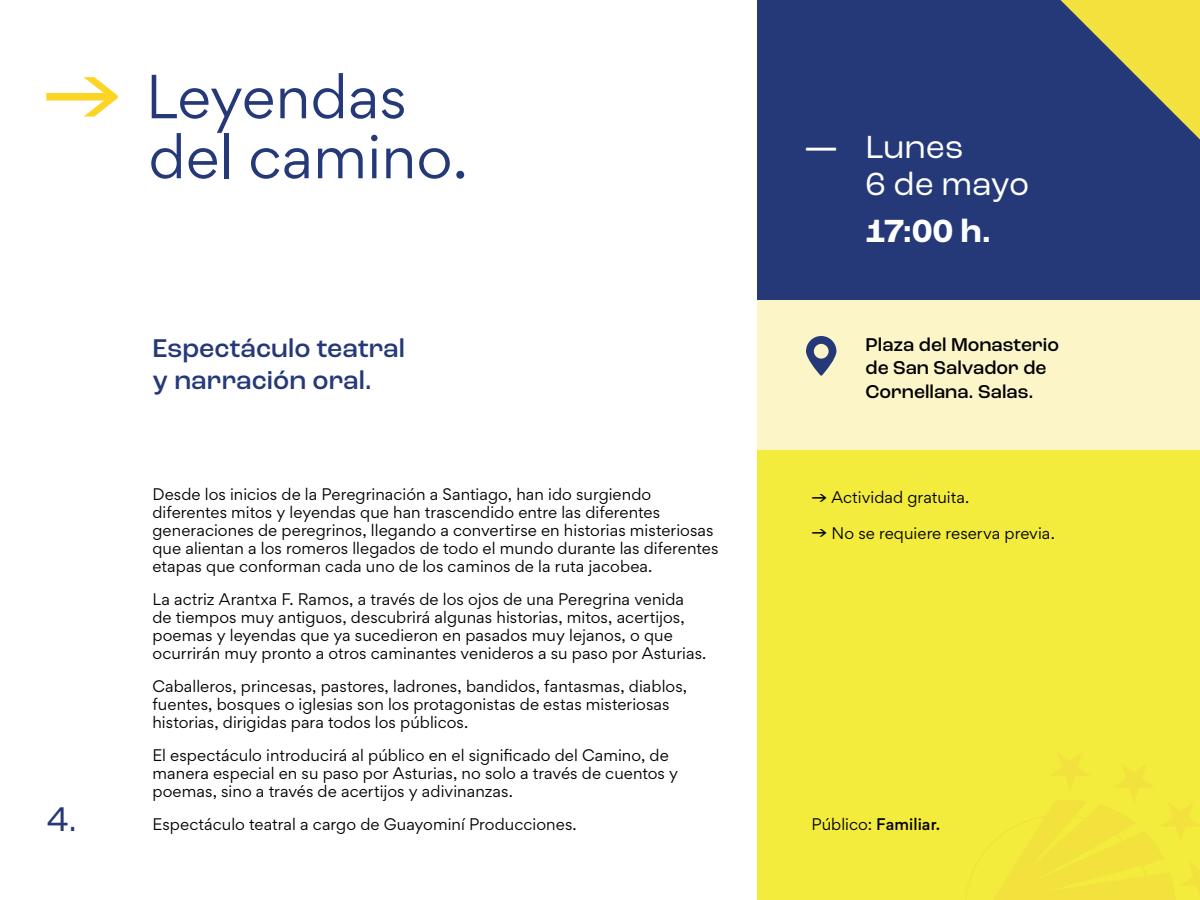
<style>
.page{position:relative;width:1200px;height:900px;background:#fff}
.page>*{position:absolute;margin:0;border:0;box-sizing:border-box;transform-origin:0 0}
.t1{font:107.1px "Baguede";color:#fcd424}
.t2{font:55.5px/60px "Gordita";color:#253979}
.t3{font:49.5px "Roc Grotesk";color:#fff}
.t4{font:36px "Roc Grotesk";color:#253979}
.t5{font:33.6px/36.8px "Roc Grotesk";color:#fff}
.t6{font:700 33.6px "Roc Grotesk";color:#fff}
.t7{font:500 27px/32.2px "Roc Grotesk";color:#253979}
.t8{font:500 19.5px/23.4px "Roc Grotesk";color:#000001}
.t9{font:15px/18px "Gordita";letter-spacing:.005em;color:#000001}
.t10{font:500 15px "Gordita";letter-spacing:.005em;color:#000001}
.s1{font-weight:400}
.s2{font-family:"Baguede";font-size:21px}
</style>
<div class="page">
<div style="left:758px;top:0;width:442px;height:455px;background:#253979"></div>
<div style="left:758px;top:300px;width:442px;height:442px;background:#fbf5c8"></div>
<div style="left:758px;top:450px;width:442px;height:450px;background:#f3ec3c"></div>
<svg style="left:806px;top:336px;width:30px;height:40px"></svg>
<svg style="left:1061px;top:0;width:139px;height:140px"></svg>
<h1 class="t1" style="left:42px;top:45px;width:83px">→</h1>
<h2 class="t2" style="left:146px;top:66px;width:324px">Leyendas del camino.</h2>
<h3 class="t3" style="left:806px;top:96px;width:31px">_</h3>
<h3 class="t5" style="left:865px;top:129px;width:165px">Lunes<br>6 de mayo</h3>
<h3 class="t6" style="left:865px;top:210px;width:127px">17:00 h.</h3>
<h3 class="t4" style="left:47px;top:797px;width:32px">4.</h3>
<h3 class="t7" style="left:153px;top:332px;width:254px">Espectáculo teatral y narración oral.</h3>
<h3 class="t8" style="left:866px;top:333px;width:195px">Plaza del Monasterio de San Salvador de<br>Cornellana. Salas.</h3>
<p class="t9" style="left:153px;top:485px;width:567px">Desde los inicios de la Peregrinación a Santiago, han ido surgiendo diferentes mitos y leyendas que han trascendido entre las diferentes generaciones de peregrinos, llegando a convertirse en historias misteriosas que alientan a los romeros llegados de todo el mundo durante las diferentes etapas que conforman cada uno de los caminos de la ruta jacobea.</p>
<p class="t9" style="left:153px;top:590px;width:555px">La actriz Arantxa F. Ramos, a través de los ojos de una Peregrina venida de tiempos muy antiguos, descubrirá algunas historias, mitos, acertijos, poemas y leyendas que ya sucedieron en pasados muy lejanos, o que ocurrirán muy pronto a otros caminantes venideros a su paso por Asturias.</p>
<p class="t9" style="left:153px;top:677px;width:536px">Caballeros, princesas, pastores, ladrones, bandidos, fantasmas, diablos, fuentes, bosques o iglesias son los protagonistas de estas misteriosas historias, dirigidas para todos los públicos.</p>
<p class="t9" style="left:153px;top:746px;width:527px">El espectáculo introducirá al público en el significado del Camino, de manera especial en su paso por Asturias, no solo a través de cuentos y poemas, sino a través de acertijos y adivinanzas.</p>
<p class="t9" style="left:153px;top:815px;width:426px">Espectáculo teatral a cargo de Guayominí Producciones.</p>
<p class="t10" style="left:811px;top:813px;width:130px"><span class="s1">Público:</span> Familiar.</p>
<p class="t9" style="left:812px;top:488px;width:159px"><span class="s2">→</span> Actividad gratuita.</p>
<p class="t9" style="left:812px;top:524px;width:245px"><span class="s2">→</span> No se requiere reserva previa.</p>
</div>
